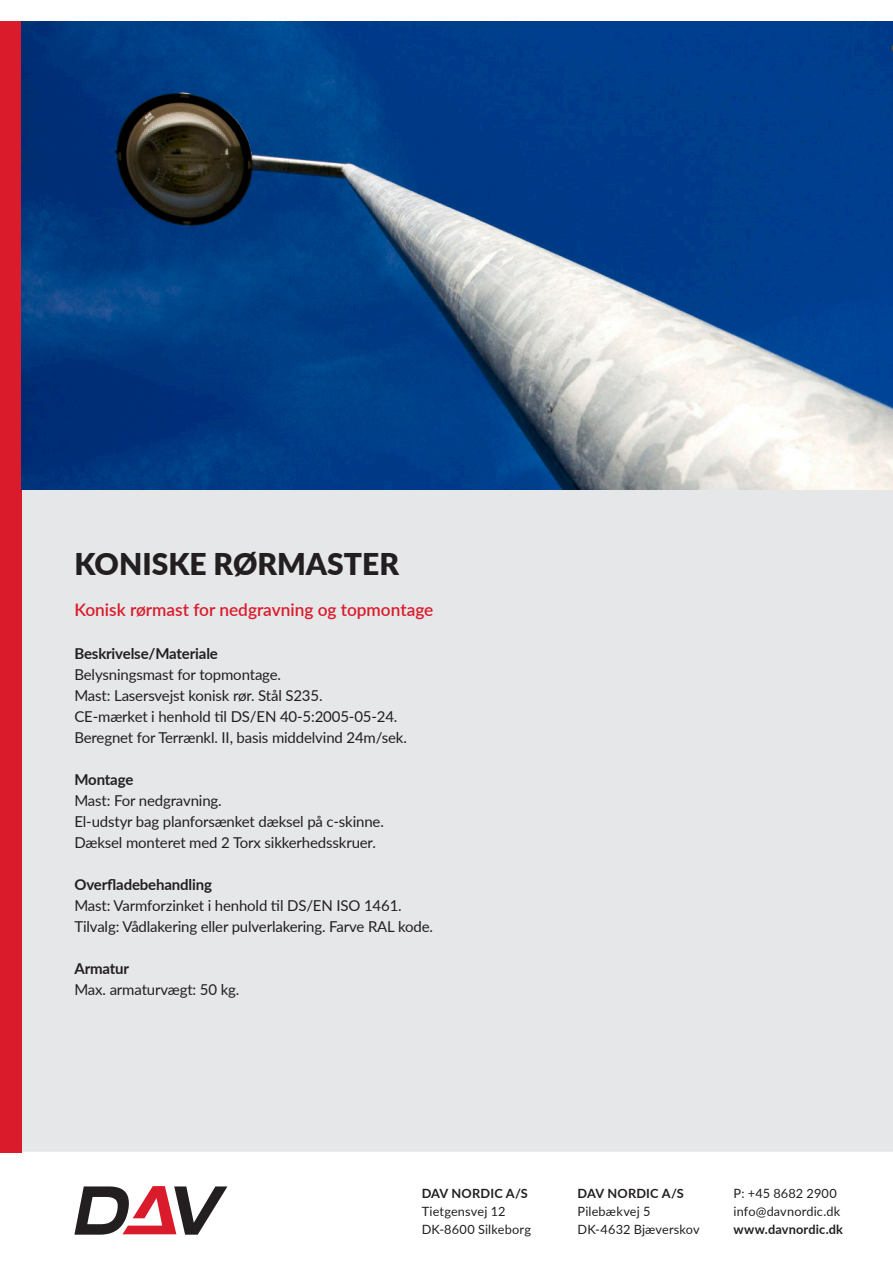
<style>
.page{position:relative;width:893px;height:1263px;background:#fff}
.page>*{position:absolute;margin:0;border:0;box-sizing:border-box;transform-origin:0 0}
.t1{font:900 30px "Lato";color:#231f20}
.t2{font:600 17.25px "Lato";color:#da1b2b}
.t3{font:15px/21px "Lato";letter-spacing:-.01em;color:#231f20}
.t4{font:700 15px "Lato";letter-spacing:-.01em;color:#231f20}
.t5{font:12.75px/18px "Lato";letter-spacing:.01em;color:#231f20}
.t6{font:700 12.75px "Lato";letter-spacing:.015em;color:#231f20}
</style>
<div class="page">
<div style="left:21px;top:489px;width:872px;height:663px;background:#e6e7e9"></div>
<div style="left:0;top:21px;width:21px;height:1131px;background:#da1b2b"></div>
<svg style="left:74px;top:1186px;width:153px;height:49px"></svg>
<img style="left:21px;top:21px;width:872px;height:468px">
<div style="left:556px;top:610px;width:310px;height:407px;background:#e6e7e9"></div>
<h1 class="t1" style="left:74px;top:547px;width:326px">KONISKE RØRMASTER</h1>
<p class="t2" style="left:74px;top:603px;width:360px">Konisk rørmast for nedgravning og topmontage</p>
<p class="t4" style="left:74px;top:647px;width:145px">Beskrivelse/Materiale</p>
<p class="t3" style="left:74px;top:665px;width:334px">Belysningsmast for topmontage.<br>Mast: Lasersvejst konisk rør. Stål S235.<br>CE-mærket i henhold til DS/EN 40-5:2005-05-24.<br>Beregnet for Terrænkl. II, basis middelvind 24m/sek.</p>
<p class="t4" style="left:74px;top:773px;width:60px">Montage</p>
<p class="t3" style="left:74px;top:791px;width:311px">Mast: For nedgravning.<br>El-udstyr bag planforsænket dæksel på c-skinne.<br>Dæksel monteret med 2 Torx sikkerhedsskruer.</p>
<p class="t4" style="left:74px;top:874px;width:139px">Overfladebehandling</p>
<p class="t3" style="left:74px;top:894px;width:360px">Mast: Varmforzinket i henhold til DS/EN ISO 1461.<br>Tilvalg: Vådlakering eller pulverlakering. Farve RAL kode.</p>
<p class="t4" style="left:74px;top:962px;width:56px">Armatur</p>
<p class="t3" style="left:74px;top:978px;width:166px">Max. armaturvægt: 50 kg.</p>
<p class="t6" style="left:422px;top:1186px;width:108px">DAV NORDIC A/S</p>
<p class="t5" style="left:422px;top:1203px;width:111px">Tietgensvej 12<br>DK-8600 Silkeborg</p>
<p class="t6" style="left:578px;top:1186px;width:108px">DAV NORDIC A/S</p>
<p class="t5" style="left:578px;top:1203px;width:124px">Pilebækvej 5<br>DK-4632 Bjæverskov</p>
<p class="t5" style="left:733px;top:1185px;width:108px">P: +45 8682 2900 info@davnordic.dk</p>
<p class="t6" style="left:733px;top:1222px;width:111px">www.davnordic.dk</p>
</div>
